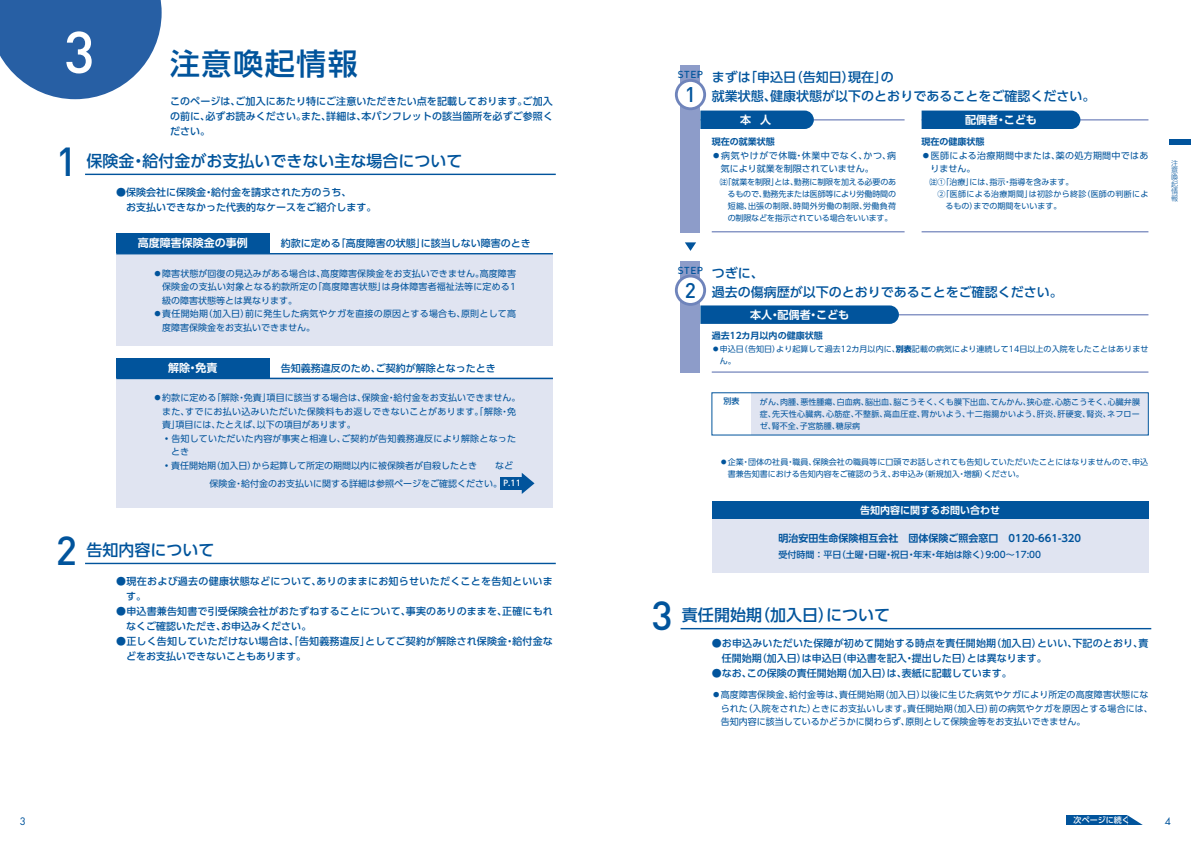
<style>
.page{position:relative;width:1191px;height:842px;background:#fff}
.page>*{position:absolute;margin:0;border:0;box-sizing:border-box;transform-origin:0 0}
.t1{font:500 58px "DIN Pro";color:#fff}
.t2{font:500 40px "DIN Pro";color:#01549c}
.t3{font:500 30px "UD Shin Go Pro";letter-spacing:.05em;color:#01549c}
.t4{font:500 16px "UD Shin Go Pro";color:#01549c}
.t5{font:500 13px/19px "UD Shin Go Pro";color:#01549c}
.t6{font:700 11px "UD Shin Go Pro De";color:#fff}
.t7{font:500 10px/15px "UD Shin Go Pro";letter-spacing:.01em;color:#01549c}
.t8{font:500 10px/15px "UD Shin Go Pro";letter-spacing:.03em;color:#01549c}
.t9{font:700 10px "UD Shin Go Pro De";color:#01549c}
.t10{font:700 10px "UD Shin Go Pro De";color:#fff}
.t11{font:500 10px "DIN Pro";letter-spacing:.05em;color:#01549c}
.t12{font:10px "Futura Std";color:#01549c}
.t13{font:9px/13.5px "UD Shin Go Pro";letter-spacing:.01em;color:#01549c}
.t14{font:9px "UD Shin Go Pro";letter-spacing:.04em;color:#01549c}
.t15{font:500 9px "UD Shin Go Pro";color:#01549c}
.t16{font:9px/13.5px "UD Shin Go Pro";letter-spacing:.03em;color:#01549c}
.t17{font:700 9px "UD Shin Go Pro De";color:#01549c}
.t18{font:8px/12px "UD Shin Go Pro";letter-spacing:.01em;color:#01549c;text-align:justify}
.t19{font:8px "UD Shin Go Pro";letter-spacing:.035em;color:#01549c}
.t20{font:500 8px "UD Shin Go Pro";color:#fff}
.t21{font:500 8px "UD Shin Go Pro";color:#01549c}
.t22{font:300 7px/7px "UD Shin Go Pro";color:#01549c;text-align:justify}
.s1{font-weight:500;font-size:8px;color:#fff}
.s2{font-family:"DIN Pro";font-size:21px}
.s3{font-weight:700}
</style>
<div class="page">
<div style="left:1066px;top:815px;width:61px;height:10px;background:#01549c"></div>
<svg style="left:1127px;top:815px;width:15px;height:10px"></svg>
<svg style="left:0;top:0;width:162px;height:99px"></svg>
<hr style="left:85px;top:174px;width:471px;height:1px;background:#01549c">
<div style="left:116px;top:253px;width:437px;height:92px;background:#e0e4f1"></div>
<div style="left:116px;top:233px;width:153px;height:20px;background:#01549c"></div>
<hr style="left:116px;top:253px;width:437px;height:1px;background:#01549c">
<div style="left:116px;top:378px;width:437px;height:130px;background:#e0e4f1"></div>
<div style="left:116px;top:358px;width:153px;height:20px;background:#01549c"></div>
<hr style="left:116px;top:378px;width:437px;height:1px;background:#01549c">
<div style="left:500px;top:477px;width:22px;height:13px;background:#01549c"></div>
<svg style="left:522px;top:473px;width:12px;height:21px"></svg>
<hr style="left:85px;top:563px;width:471px;height:1px;background:#01549c">
<div style="left:680px;top:65px;width:20px;height:167px;background:#8d9cc9"></div>
<div style="left:676px;top:80px;width:28px;height:29px;background:#fff;border-radius:50%"></div>
<div style="left:675px;top:79px;width:31px;height:31px;border:3px solid #6f84bb;border-radius:50%"></div>
<svg style="left:685px;top:242px;width:11px;height:9px"></svg>
<hr style="left:700px;top:119px;width:204px;height:2px;background:#8493c4">
<hr style="left:711px;top:231px;width:193px;height:1px;background:#8493c4">
<div style="left:700px;top:111px;width:114px;height:18px;background:#01549c"></div>
<hr style="left:921px;top:119px;width:227px;height:2px;background:#8493c4">
<hr style="left:921px;top:231px;width:227px;height:1px;background:#8493c4">
<div style="left:921px;top:111px;width:159px;height:18px;background:#01549c"></div>
<div style="left:680px;top:261px;width:20px;height:112px;background:#8d9cc9"></div>
<div style="left:676px;top:276px;width:28px;height:28px;background:#fff;border-radius:50%"></div>
<div style="left:675px;top:275px;width:31px;height:31px;border:3px solid #6f84bb;border-radius:50%"></div>
<hr style="left:711px;top:371px;width:437px;height:2px;background:#8493c4">
<hr style="left:711px;top:314px;width:437px;height:1px;background:#8493c4">
<svg style="left:700px;top:305px;width:199px;height:19px;background:#0b5ba0"></svg>
<div style="left:751px;top:393px;width:397px;height:42px;background:#e0e4f1"></div>
<div style="left:711px;top:501px;width:437px;height:18px;background:#01549c"></div>
<div style="left:711px;top:519px;width:437px;height:54px;background:#e0e4f1"></div>
<hr style="left:680px;top:628px;width:471px;height:1px;background:#01549c">
<div style="left:1169px;top:139px;width:22px;height:6px;background:#01549c"></div>
<h1 class="t1" style="left:64px;top:5px;width:32px">3</h1>
<h3 class="t3" style="left:170px;top:39px;width:189px">注意喚起情報</h3>
<p class="t7" style="left:170px;top:94px;width:384px;text-align:justify">このページは、ご加入にあたり特にご注意いただきたい点を記載しております。ご加入の前に、必ずお読みください。また、詳細は、本パンフレットの該当箇所を必ずご参照ください。</p>
<h2 class="t2" style="left:56px;top:129px;width:23px">1</h2>
<h3 class="t4" style="left:86px;top:148px;width:377px">保険金・給付金がお支払いできない主な場合について</h3>
<p class="t7" style="left:126px;top:184px;width:251px;text-indent:-10px">●保険会社に保険金・給付金を請求された方のうち、<br>お支払いできなかった代表的なケースをご紹介します。</p>
<p class="t6" style="left:138px;top:234px;width:111px">高度障害保険金の事例</p>
<p class="t7" style="left:281px;top:235px;width:251px">約款に定める「高度障害の状態」に該当しない障害のとき</p>
<p class="t13" style="left:153px;top:266px;width:364px">◦障害状態が回復の見込みがある場合は、高度障害保険金をお支払いできません。高度障害</p>
<p class="t13" style="left:162px;top:280px;width:355px">保険金の支払い対象となる約款所定の「高度障害状態」は身体障害者福祉法等に定める1</p>
<p class="t13" style="left:162px;top:293px;width:136px">級の障害状態等とは異なります。</p>
<p class="t13" style="left:153px;top:307px;width:364px">◦責任開始期（加入日）前に発生した病気やケガを直接の原因とする場合も、原則として高</p>
<p class="t13" style="left:162px;top:320px;width:154px">度障害保険金をお支払いできません。</p>
<p class="t6" style="left:168px;top:359px;width:51px">解除・免責</p>
<p class="t7" style="left:281px;top:360px;width:216px">告知義務違反のため、ご契約が解除となったとき</p>
<p class="t13" style="left:153px;top:391px;width:369px">◦約款に定める「解除・免責」項目に該当する場合は、保険金・給付金をお支払いできません。</p>
<p class="t14" style="left:162px;top:404px;width:355px">また、すでにお払い込みいただいた保険料もお返しできないことがあります。「解除・免</p>
<p class="t13" style="left:162px;top:418px;width:195px">責」項目には、たとえば、以下の項目があります。</p>
<p class="t13" style="left:162px;top:431px;width:355px">◦告知していただいた内容が事実と相違し、ご契約が告知義務違反により解除となった</p>
<p class="t13" style="left:171px;top:445px;width:19px">とき</p>
<p class="t13" style="left:162px;top:458px;width:353px">◦責任開始期（加入日）から起算して所定の期間以内に被保険者が自殺したとき　　など</p>
<p class="t13" style="left:209px;top:476px;width:313px">保険金・給付金のお支払いに関する詳細は参照ページをご確認ください。<span class="s1">P.11</span></p>
<h2 class="t2" style="left:56px;top:518px;width:23px">2</h2>
<h3 class="t4" style="left:86px;top:537px;width:129px">告知内容について</h3>
<p class="t8" style="left:126px;top:573px;width:428px;text-indent:-10px">●現在および過去の健康状態などについて、ありのままにお知らせいただくことを告知といいます。</p>
<p class="t7" style="left:126px;top:603px;width:428px;text-indent:-10px">●申込書兼告知書で引受保険会社がおたずねすることについて、事実のありのままを、正確にもれなくご確認いただき、お申込みください。</p>
<p class="t7" style="left:126px;top:633px;width:428px;text-indent:-10px">●正しく告知していただけない場合は、「告知義務違反」としてご契約が解除され保険金・給付金などをお支払いできないこともあります。</p>
<h3 class="t5" style="left:685px;top:67px;width:412px;text-indent:27px">まずは「申込日（告知日）現在」の<br><span class="s2">1</span> 就業状態、健康状態が以下のとおりであることをご確認ください。</h3>
<p class="t11" style="left:678px;top:66px;width:27px">STEP</p>
<p class="t6" style="left:740px;top:111px;width:33px">本 人</p>
<p class="t17" style="left:711px;top:135px;width:64px">現在の就業状態</p>
<p class="t13" style="left:720px;top:148px;width:177px;text-indent:-9px">◦病気やけがで休職・休業中でなく、かつ、病気により就業を制限されていません。</p>
<p class="t18" style="left:727px;top:176px;width:170px;text-indent:-8px">注「就業を制限」とは、勤務に制限を加える必要のあるもので、勤務先または医師等により労働時間の短縮、出張の制限、時間外労働の制限、労働負荷の制限などを指示されている場合をいいます。</p>
<p class="t6" style="left:965px;top:111px;width:73px">配偶者・こども</p>
<p class="t17" style="left:921px;top:135px;width:64px">現在の健康状態</p>
<p class="t16" style="left:930px;top:148px;width:219px;text-indent:-9px">◦医師による治療期間中または、薬の処方期間中ではありません。</p>
<p class="t18" style="left:929px;top:176px;width:146px">注①「治療」には、指示・指導を含みます。</p>
<p class="t19" style="left:937px;top:188px;width:212px">②「医師による治療期間」は初診から終診（医師の判断によ</p>
<p class="t18" style="left:945px;top:200px;width:118px">るもの）までの期間をいいます。</p>
<h3 class="t5" style="left:685px;top:263px;width:379px;text-indent:27px">つぎに、<br><span class="s2">2</span> 過去の傷病歴が以下のとおりであることをご確認ください。</h3>
<p class="t11" style="left:678px;top:262px;width:27px">STEP</p>
<p class="t6" style="left:750px;top:306px;width:100px">本人・配偶者・こども</p>
<p class="t17" style="left:711px;top:328px;width:112px">過去12カ月以内の健康状態</p>
<p class="t18" style="left:719px;top:342px;width:430px;text-indent:-8px">◦申込日（告知日）より起算して過去12カ月以内に、<span class="s3">別表</span>記載の病気により連続して14日以上の入院をしたことはありません。</p>
<p class="t21" style="left:723px;top:394px;width:17px">別表</p>
<p class="t18" style="left:760px;top:396px;width:381px">がん、肉腫、悪性腫瘍、白血病、脳出血、脳こうそく、くも膜下出血、てんかん、狭心症、心筋こうそく、心臓弁膜症、先天性心臓病、心筋症、不整脈、高血圧症、胃かいよう、十二指腸かいよう、肝炎、肝硬変、腎炎、ネフローゼ、腎不全、子宮筋腫、糖尿病</p>
<p class="t18" style="left:727px;top:456px;width:422px;text-indent:-8px">◦企業・団体の社員・職員、保険会社の職員等に口頭でお話しされても告知していただいたことにはなりませんので、申込書兼告知書における告知内容をご確認のうえ、お申込み（新規加入・増額）ください。</p>
<p class="t10" style="left:860px;top:502px;width:141px">告知内容に関するお問い合わせ</p>
<p class="t9" style="left:778px;top:530px;width:304px">明治安田生命保険相互会社　団体保険ご照会窓口　0120-661-320</p>
<p class="t15" style="left:778px;top:547px;width:264px">受付時間：平日（土曜・日曜・祝日・年末・年始は除く）9:00～17:00</p>
<h2 class="t2" style="left:651px;top:583px;width:23px">3</h2>
<h3 class="t4" style="left:682px;top:602px;width:209px">責任開始期（加入日）について</h3>
<p class="t7" style="left:721px;top:636px;width:428px;text-indent:-10px">●お申込みいただいた保障が初めて開始する時点を責任開始期（加入日）といい、下記のとおり、責任開始期（加入日）は申込日（申込書を記入・提出した日）とは異なります。</p>
<p class="t7" style="left:711px;top:666px;width:301px">●なお、この保険の責任開始期（加入日）は、表紙に記載しています。</p>
<p class="t13" style="left:720px;top:688px;width:433px;text-indent:-9px">◦高度障害保険金、給付金等は、責任開始期（加入日）以後に生じた病気やケガにより所定の高度障害状態になられた（入院をされた）ときにお支払いします。責任開始期（加入日）前の病気やケガを原因とする場合には、告知内容に該当しているかどうかに関わらず、原則として保険金等をお支払いできません。</p>
<p class="t22" style="left:1171px;top:160px;width:8px">注意喚起情報</p>
<p class="t12" style="left:20px;top:815px;width:8px">3</p>
<p class="t20" style="left:1073px;top:813px;width:57px">次ページに続く</p>
<p class="t12" style="left:1165px;top:815px;width:8px">4</p>
</div>
